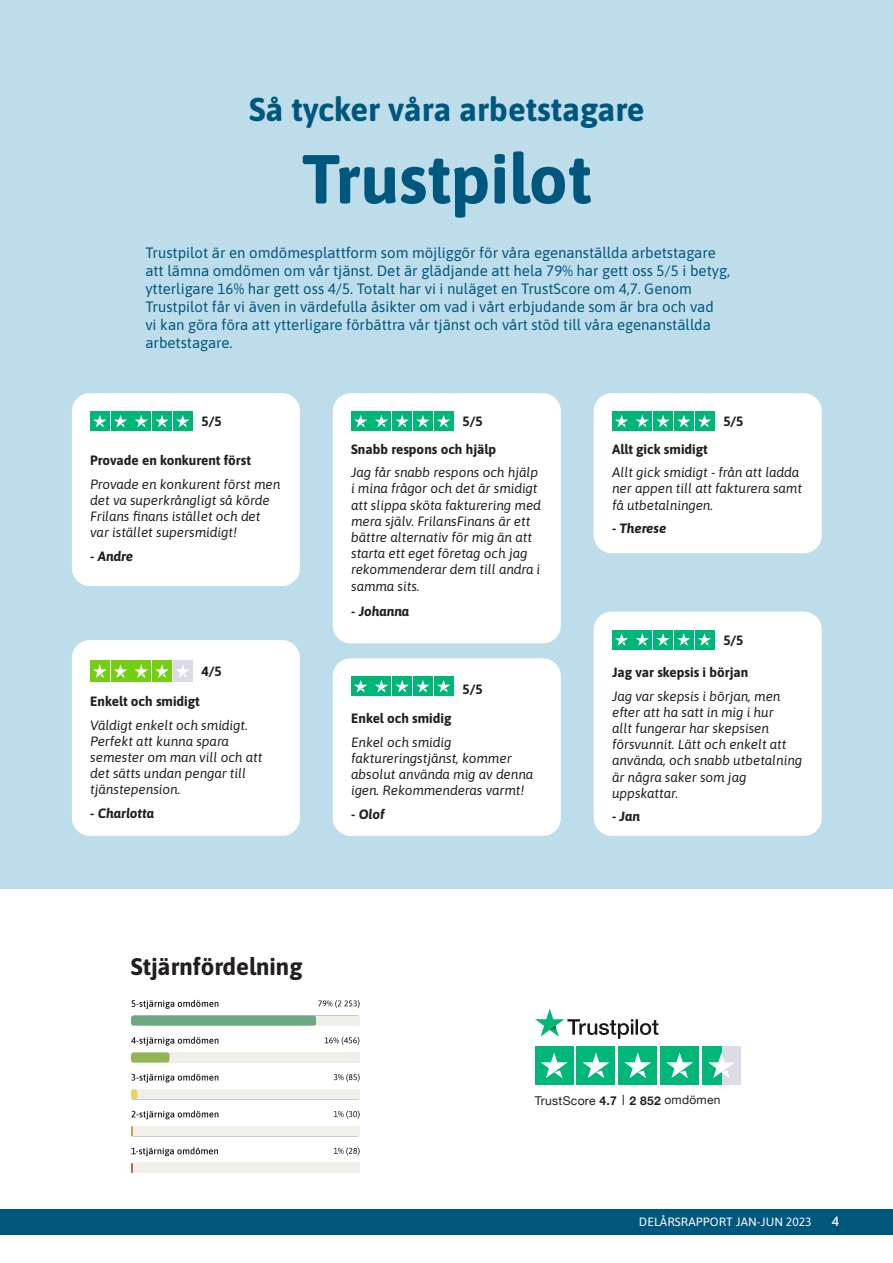
<style>
.page{position:relative;width:893px;height:1263px;background:#fff}
.page>*{position:absolute;margin:0;border:0;box-sizing:border-box;transform-origin:0 0}
.t1{font:700 69px "Asap";color:#00577d}
.t2{font:700 33px "Asap";color:#00577d}
.t3{font:700 24px "Asap";color:#231f20}
.t4{font:15px "Asap";color:#00577d}
.t5{font:italic 13.5px/16.2px "Asap";color:#231f20}
.t6{font:700 13.5px "Asap";color:#231f20}
.t7{font:italic 700 13.5px "Asap";color:#231f20}
.t8{font:500 13.5px "Asap";color:#fff}
.t9{font:12.15px "Helvetica Neue";letter-spacing:.02em;color:#231f20}
.t10{font:12px "Asap";letter-spacing:.01em;color:#fff}
.t11{font:12px "Helvetica Neue";letter-spacing:.02em;color:#231f20}
.s1{font-weight:700}
</style>
<div class="page">
<div style="left:0;top:1209px;width:893px;height:26px;background:#00577d"></div>
<div style="left:1px;top:1px;width:892px;height:888px;background:#beddea"></div>
<div style="left:535px;top:1046px;width:38px;height:39px;background:#00b67a"></div>
<div style="left:577px;top:1046px;width:38px;height:39px;background:#00b67a"></div>
<div style="left:618px;top:1046px;width:39px;height:39px;background:#00b67a"></div>
<div style="left:660px;top:1046px;width:39px;height:39px;background:#00b67a"></div>
<div style="left:721px;top:1046px;width:20px;height:39px;background:#dcdce6"></div>
<div style="left:702px;top:1046px;width:19px;height:39px;background:#00b67a"></div>
<svg style="left:541px;top:1052px;width:27px;height:26px"></svg>
<svg style="left:582px;top:1052px;width:27px;height:26px"></svg>
<svg style="left:624px;top:1052px;width:27px;height:26px"></svg>
<svg style="left:666px;top:1052px;width:27px;height:26px"></svg>
<svg style="left:708px;top:1052px;width:27px;height:26px"></svg>
<svg style="left:535px;top:1008px;width:123px;height:31px"></svg>
<div style="left:594px;top:612px;width:228px;height:224px;background:#fff;border-radius:18px"></div>
<div style="left:612px;top:630px;width:19px;height:19px;background:#00b57a"></div>
<div style="left:633px;top:630px;width:19px;height:19px;background:#00b57a"></div>
<div style="left:653px;top:630px;width:20px;height:19px;background:#00b57a"></div>
<div style="left:674px;top:630px;width:19px;height:19px;background:#00b57a"></div>
<div style="left:695px;top:630px;width:19px;height:19px;background:#00b57a"></div>
<svg style="left:615px;top:633px;width:13px;height:13px"></svg>
<svg style="left:636px;top:633px;width:13px;height:13px"></svg>
<svg style="left:656px;top:633px;width:14px;height:13px"></svg>
<svg style="left:677px;top:633px;width:13px;height:13px"></svg>
<svg style="left:698px;top:633px;width:13px;height:13px"></svg>
<div style="left:333px;top:658px;width:228px;height:178px;background:#fff;border-radius:18px"></div>
<div style="left:72px;top:640px;width:228px;height:196px;background:#fff;border-radius:18px"></div>
<div style="left:90px;top:660px;width:19px;height:22px;background:#73cf12"></div>
<div style="left:111px;top:660px;width:19px;height:22px;background:#73cf12"></div>
<div style="left:132px;top:660px;width:19px;height:22px;background:#73cf12"></div>
<div style="left:152px;top:660px;width:20px;height:22px;background:#73cf12"></div>
<div style="left:173px;top:660px;width:19px;height:22px;background:#dbdbe6"></div>
<svg style="left:93px;top:664px;width:13px;height:14px"></svg>
<svg style="left:114px;top:664px;width:13px;height:14px"></svg>
<svg style="left:135px;top:664px;width:13px;height:14px"></svg>
<svg style="left:155px;top:664px;width:14px;height:14px"></svg>
<svg style="left:176px;top:665px;width:13px;height:13px"></svg>
<div style="left:594px;top:393px;width:228px;height:160px;background:#fff;border-radius:18px"></div>
<div style="left:612px;top:411px;width:19px;height:20px;background:#00b57a"></div>
<div style="left:633px;top:411px;width:19px;height:20px;background:#00b57a"></div>
<div style="left:653px;top:411px;width:20px;height:20px;background:#00b57a"></div>
<div style="left:674px;top:411px;width:19px;height:20px;background:#00b57a"></div>
<div style="left:695px;top:411px;width:19px;height:20px;background:#00b57a"></div>
<svg style="left:615px;top:415px;width:13px;height:12px"></svg>
<svg style="left:636px;top:415px;width:13px;height:12px"></svg>
<svg style="left:656px;top:415px;width:14px;height:12px"></svg>
<svg style="left:677px;top:415px;width:13px;height:12px"></svg>
<svg style="left:698px;top:415px;width:13px;height:12px"></svg>
<div style="left:333px;top:393px;width:228px;height:250px;background:#fff;border-radius:18px"></div>
<div style="left:351px;top:411px;width:19px;height:20px;background:#00b57a"></div>
<div style="left:372px;top:411px;width:19px;height:20px;background:#00b57a"></div>
<div style="left:393px;top:411px;width:19px;height:20px;background:#00b57a"></div>
<div style="left:413px;top:411px;width:19px;height:20px;background:#00b57a"></div>
<div style="left:434px;top:411px;width:19px;height:20px;background:#00b57a"></div>
<svg style="left:354px;top:415px;width:13px;height:12px"></svg>
<svg style="left:375px;top:415px;width:13px;height:12px"></svg>
<svg style="left:395px;top:415px;width:14px;height:12px"></svg>
<svg style="left:416px;top:415px;width:14px;height:12px"></svg>
<svg style="left:437px;top:415px;width:13px;height:12px"></svg>
<div style="left:72px;top:393px;width:228px;height:193px;background:#fff;border-radius:18px"></div>
<div style="left:90px;top:411px;width:19px;height:20px;background:#00b57a"></div>
<div style="left:111px;top:411px;width:19px;height:20px;background:#00b57a"></div>
<div style="left:132px;top:411px;width:19px;height:20px;background:#00b57a"></div>
<div style="left:152px;top:411px;width:20px;height:20px;background:#00b57a"></div>
<div style="left:173px;top:411px;width:19px;height:20px;background:#00b57a"></div>
<svg style="left:93px;top:415px;width:14px;height:12px"></svg>
<svg style="left:114px;top:415px;width:13px;height:12px"></svg>
<svg style="left:135px;top:415px;width:13px;height:12px"></svg>
<svg style="left:155px;top:415px;width:14px;height:12px"></svg>
<svg style="left:176px;top:415px;width:13px;height:12px"></svg>
<img style="left:131px;top:999px;width:229px;height:173px">
<div style="left:351px;top:677px;width:19px;height:19px;background:#00b57a"></div>
<div style="left:372px;top:677px;width:19px;height:19px;background:#00b57a"></div>
<div style="left:393px;top:677px;width:19px;height:19px;background:#00b57a"></div>
<div style="left:413px;top:677px;width:19px;height:19px;background:#00b57a"></div>
<div style="left:434px;top:677px;width:19px;height:19px;background:#00b57a"></div>
<svg style="left:354px;top:680px;width:13px;height:12px"></svg>
<svg style="left:375px;top:680px;width:13px;height:12px"></svg>
<svg style="left:395px;top:680px;width:14px;height:12px"></svg>
<svg style="left:416px;top:680px;width:14px;height:12px"></svg>
<svg style="left:437px;top:680px;width:13px;height:12px"></svg>
<p class="t2" style="left:249px;top:86px;width:397px">Så tycker våra arbetstagare</p>
<p class="t1" style="left:302px;top:131px;width:291px">Trustpilot</p>
<p class="t4" style="left:145px;top:243px;width:572px">Trustpilot är en omdömesplattform som möjliggör för våra egenanställda arbetstagare</p>
<p class="t4" style="left:145px;top:261px;width:586px">att lämna omdömen om vår tjänst. Det är glädjande att hela 79% har gett oss 5/5 i betyg,</p>
<p class="t4" style="left:145px;top:279px;width:548px">ytterligare 16% har gett oss 4/5. Totalt har vi i nuläget en TrustScore om 4,7. Genom</p>
<p class="t4" style="left:145px;top:297px;width:570px">Trustpilot får vi även in värdefulla åsikter om vad i vårt erbjudande som är bra och vad</p>
<p class="t4" style="left:145px;top:315px;width:567px">vi kan göra föra att ytterligare förbättra vår tjänst och vårt stöd till våra egenanställda</p>
<p class="t4" style="left:145px;top:333px;width:89px">arbetstagare.</p>
<p class="t6" style="left:202px;top:412px;width:22px">5/5</p>
<p class="t6" style="left:90px;top:451px;width:162px">Provade en konkurent först</p>
<p class="t5" style="left:90px;top:475px;width:191px">Provade en konkurent först men det va superkrångligt så körde<br>Frilans finans istället och det var istället supersmidigt!</p>
<p class="t7" style="left:90px;top:547px;width:44px">- Andre</p>
<p class="t6" style="left:202px;top:661px;width:22px">4/5</p>
<p class="t6" style="left:90px;top:692px;width:111px">Enkelt och smidigt</p>
<p class="t5" style="left:90px;top:716px;width:174px">Väldigt enkelt och smidigt.<br>Perfekt att kunna spara semester om man vill och att det sätts undan pengar till tjänstepension.</p>
<p class="t7" style="left:90px;top:804px;width:65px">- Charlotta</p>
<p class="t6" style="left:462px;top:412px;width:22px">5/5</p>
<p class="t6" style="left:351px;top:440px;width:147px">Snabb respons och hjälp</p>
<p class="t5" style="left:351px;top:464px;width:191px">Jag får snabb respons och hjälp i mina frågor och det är smidigt att slippa sköta fakturering med mera själv. FrilansFinans är ett bättre alternativ för mig än att starta ett eget företag och jag rekommenderar dem till andra i samma sits.</p>
<p class="t7" style="left:351px;top:602px;width:60px">- Johanna</p>
<p class="t6" style="left:462px;top:679px;width:22px">5/5</p>
<p class="t6" style="left:351px;top:709px;width:102px">Enkel och smidig</p>
<p class="t5" style="left:351px;top:733px;width:184px">Enkel och smidig faktureringstjänst, kommer absolut använda mig av denna igen. Rekommenderas varmt!</p>
<p class="t7" style="left:351px;top:805px;width:35px">- Olof</p>
<p class="t6" style="left:723px;top:412px;width:22px">5/5</p>
<p class="t6" style="left:612px;top:440px;width:97px">Allt gick smidigt</p>
<p class="t5" style="left:612px;top:464px;width:191px">Allt gick smidigt - från att ladda ner appen till att fakturera samt få utbetalningen.</p>
<p class="t7" style="left:612px;top:519px;width:56px">- Therese</p>
<p class="t6" style="left:723px;top:631px;width:22px">5/5</p>
<p class="t6" style="left:612px;top:663px;width:138px">Jag var skepsis i början</p>
<p class="t5" style="left:612px;top:687px;width:192px">Jag var skepsis i början, men efter att ha satt in mig i hur<br>allt fungerar har skepsisen försvunnit. Lätt och enkelt att använda, och snabb utbetalning är några saker som jag uppskattar.</p>
<p class="t7" style="left:612px;top:807px;width:29px">- Jan</p>
<p class="t3" style="left:131px;top:950px;width:173px">Stjärnfördelning</p>
<p class="t9" style="left:535px;top:1092px;width:84px">TrustScore <span class="s1">4.7</span></p>
<p class="t11" style="left:630px;top:1091px;width:92px"><span class="s1">2 852</span> omdömen</p>
<p class="t10" style="left:639px;top:1213px;width:174px">DELÅRSRAPPORT JAN-JUN 2023</p>
<p class="t8" style="left:832px;top:1211px;width:9px">4</p>
</div>
